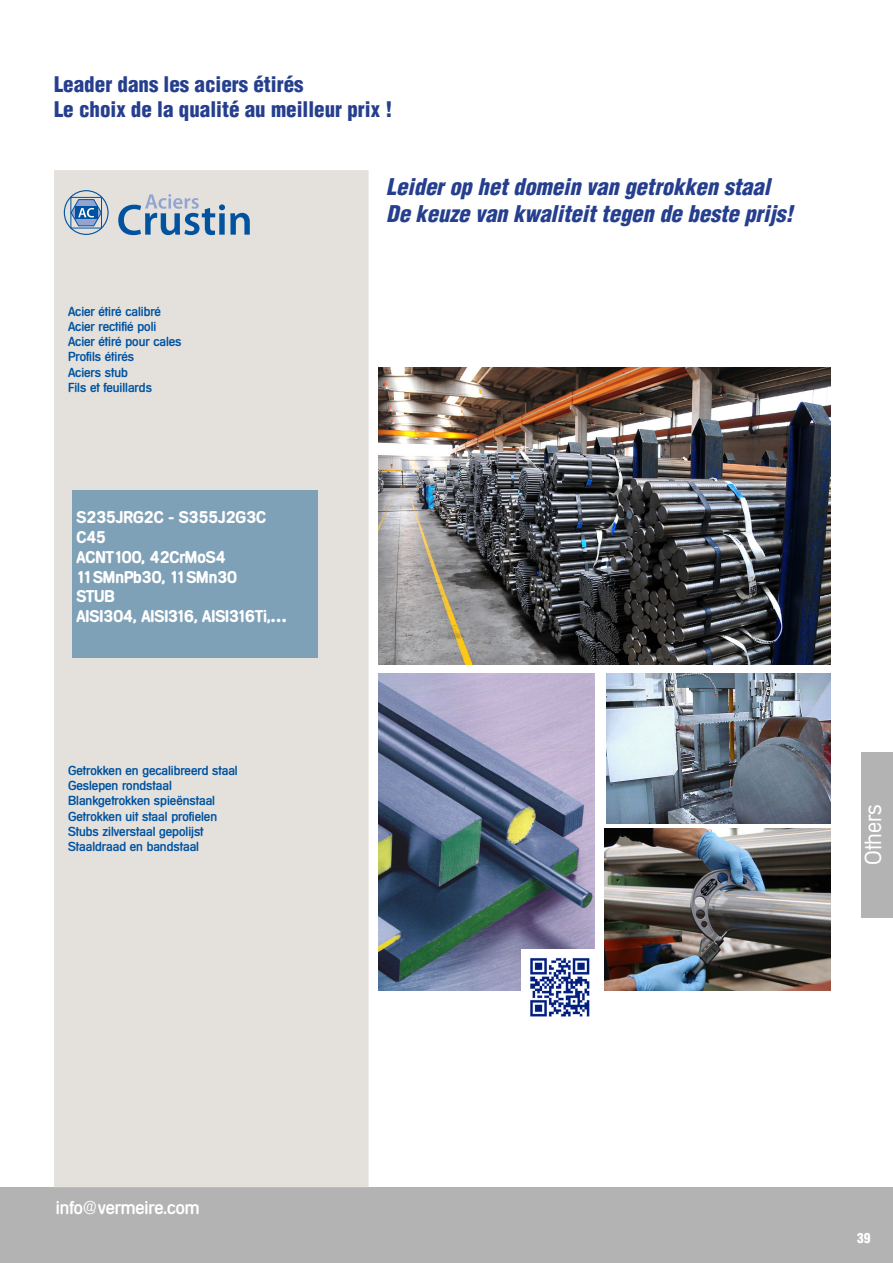
<style>
.page{position:relative;width:893px;height:1263px;background:#fff}
.page>*{position:absolute;margin:0;border:0;box-sizing:border-box;transform-origin:0 0}
.titre_choc{font:italic 900 condensed 22.5px "Helvetica LT Std";color:#253f8e}
.t1{font:300 22.5px "Mercedes Serial";color:#fff}
.titre_copie{font:900 condensed 21px "Helvetica LT Std";color:#253f8e}
.t2{font:18px "Mercedes Serial";color:#fff}
.texte_bleu{font:700 16.5px "Mercedes Serial";color:#fffeff}
.titre_copie-2{font:900 condensed 13.5px "Helvetica LT Std";color:#fff}
.texte_bleu-2{font:12.75px "Mercedes Serial";color:#0153a0}
</style>
<div class="page">
<div style="left:0;top:1187px;width:893px;height:76px;background:#b3b3b3"></div>
<div style="left:54px;top:170px;width:315px;height:1017px;background:#e4e1dd"></div>
<div style="left:861px;top:752px;width:32px;height:166px;background:#b3b3b3"></div>
<svg style="left:118px;top:194px;width:132px;height:41px;background:#a2b7cb"></svg>
<div style="left:70px;top:197px;width:32px;height:31px;border:1px solid #0153a0"></div>
<svg style="left:71px;top:199px;width:31px;height:27px"></svg>
<div style="left:64px;top:190px;width:45px;height:45px;border:1px solid #0153a0;border-radius:50%"></div>
<div style="left:72px;top:490px;width:245px;height:167px;background:#7ea1b7"></div>
<img style="left:378px;top:367px;width:452px;height:297px">
<img style="left:378px;top:673px;width:217px;height:317px">
<img style="left:606px;top:673px;width:224px;height:150px">
<img style="left:604px;top:829px;width:226px;height:161px">
<img style="left:522px;top:949px;width:73px;height:68px">
<p class="titre_copie" style="left:54px;top:71px;width:251px">Leader dans les aciers étirés</p>
<p class="titre_copie" style="left:54px;top:96px;width:340px">Le choix de la qualité au meilleur prix !</p>
<p class="texte_bleu-2" style="left:68px;top:303px;width:94px">Acier étiré calibré</p>
<p class="texte_bleu-2" style="left:68px;top:319px;width:90px">Acier rectifié poli</p>
<p class="texte_bleu-2" style="left:68px;top:334px;width:115px">Acier étiré pour cales</p>
<p class="texte_bleu-2" style="left:68px;top:349px;width:68px">Profils étirés</p>
<p class="texte_bleu-2" style="left:68px;top:365px;width:61px">Aciers stub</p>
<p class="texte_bleu-2" style="left:68px;top:380px;width:85px">Fils et feuillards</p>
<p class="texte_bleu" style="left:77px;top:507px;width:191px">S235JRG2C - S355J2G3C</p>
<p class="texte_bleu" style="left:77px;top:527px;width:31px">C45</p>
<p class="texte_bleu" style="left:77px;top:547px;width:151px">ACNT100, 42CrMoS4</p>
<p class="texte_bleu" style="left:77px;top:567px;width:162px">11SMnPb30, 11SMn30</p>
<p class="texte_bleu" style="left:77px;top:586px;width:40px">STUB</p>
<p class="texte_bleu" style="left:77px;top:606px;width:212px">AISI304, AISI316, AISI316Ti,…</p>
<p class="texte_bleu-2" style="left:68px;top:763px;width:171px">Getrokken en gecalibreerd staal</p>
<p class="texte_bleu-2" style="left:68px;top:778px;width:105px">Geslepen rondstaal</p>
<p class="texte_bleu-2" style="left:68px;top:793px;width:149px">Blankgetrokken spieënstaal</p>
<p class="texte_bleu-2" style="left:68px;top:809px;width:151px">Getrokken uit staal profielen</p>
<p class="texte_bleu-2" style="left:68px;top:824px;width:137px">Stubs zilverstaal gepolijst</p>
<p class="texte_bleu-2" style="left:68px;top:839px;width:133px">Staaldraad en bandstaal</p>
<p class="titre_choc" style="left:386px;top:172px;width:385px">Leider op het domein van getrokken staal</p>
<p class="titre_choc" style="left:386px;top:199px;width:408px">De keuze van kwaliteit tegen de beste prijs!</p>
<h1 class="t1" style="left:860px;top:865px;width:62px;rotate:-90deg">Others</h1>
<h3 class="t2" style="left:56px;top:1197px;width:145px">info@vermeire.com</h3>
<p class="titre_copie-2" style="left:857px;top:1229px;width:15px">39</p>
</div>
